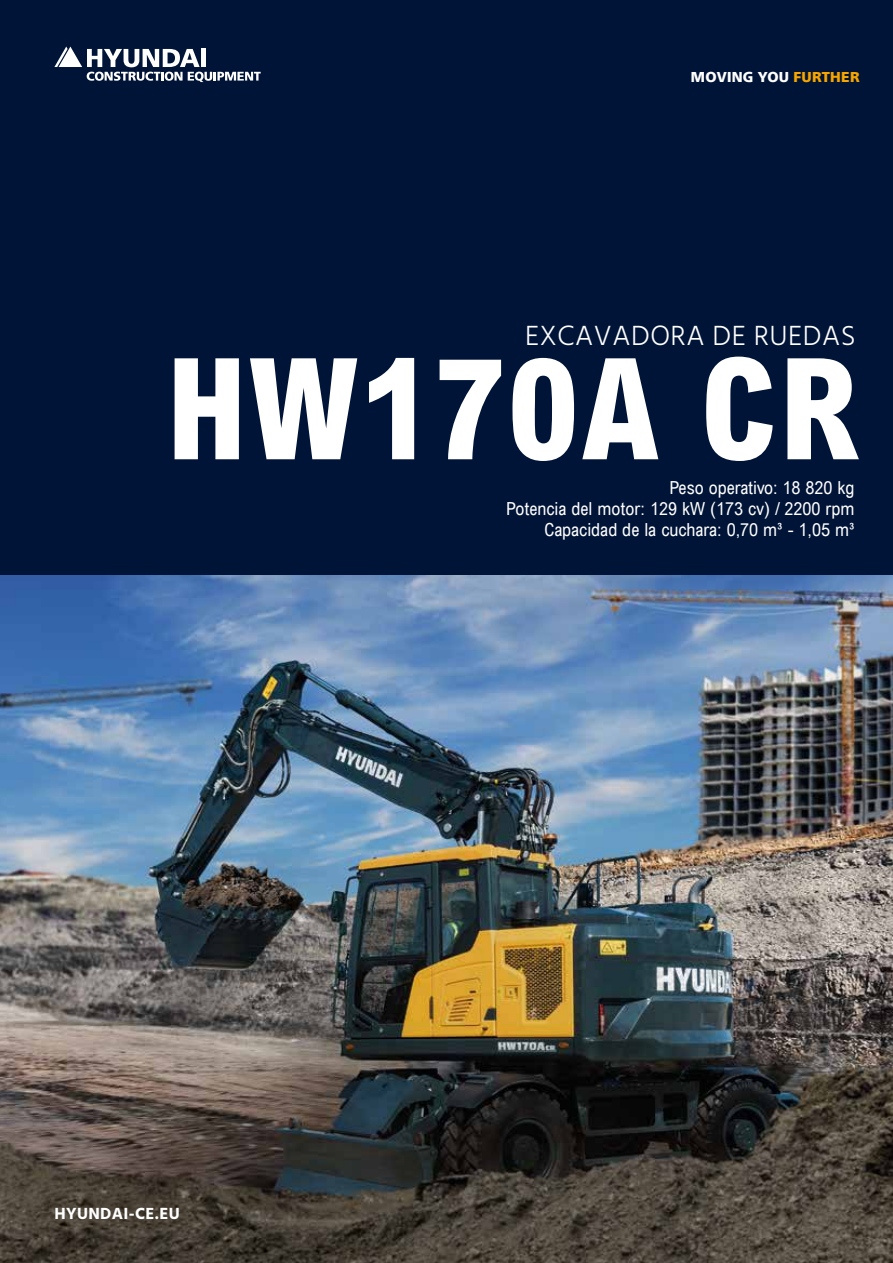
<style>
.page{position:relative;width:893px;height:1263px;background:#fff}
.page>*{position:absolute;margin:0;border:0;box-sizing:border-box;transform-origin:0 0}
.t1{font:800 condensed 141px "Arial";letter-spacing:.02em;color:#fff}
.t2{font:300 28.5px "Hind";letter-spacing:.02em;color:#fff}
.t3{font:condensed 18px/21px "Arial";color:#fff;text-align:right}
.t4{font:700 16.5px "Hind";letter-spacing:.02em;color:#fff}
.t5{font:900 14.25px "Neue Frutiger World";letter-spacing:.02em;color:#fff}
.s1{color:#f7a600}
</style>
<div class="page">
<img style="left:0;top:574px;width:893px;height:689px">
<div style="left:0;top:0;width:893px;height:574px;background:#001437"></div>
<svg style="left:54px;top:47px;width:207px;height:35px"></svg>
<p class="t5" style="left:691px;top:69px;width:170px">MOVING YOU <span class="s1">FURTHER</span></p>
<h2 class="t2" style="left:525px;top:317px;width:332px">EXCAVADORA DE RUEDAS</h2>
<h1 class="t1" style="left:168px;top:330px;width:692px">HW170A CR</h1>
<p class="t3" style="left:506px;top:477px;width:350px">Peso operativo: 18 820 kg<br>Potencia del motor: 129 kW (173 cv) / 2200 rpm<br>Capacidad de la cuchara: 0,70 m³ - 1,05 m³</p>
<p class="t4" style="left:54px;top:1204px;width:127px">HYUNDAI-CE.EU</p>
</div>
